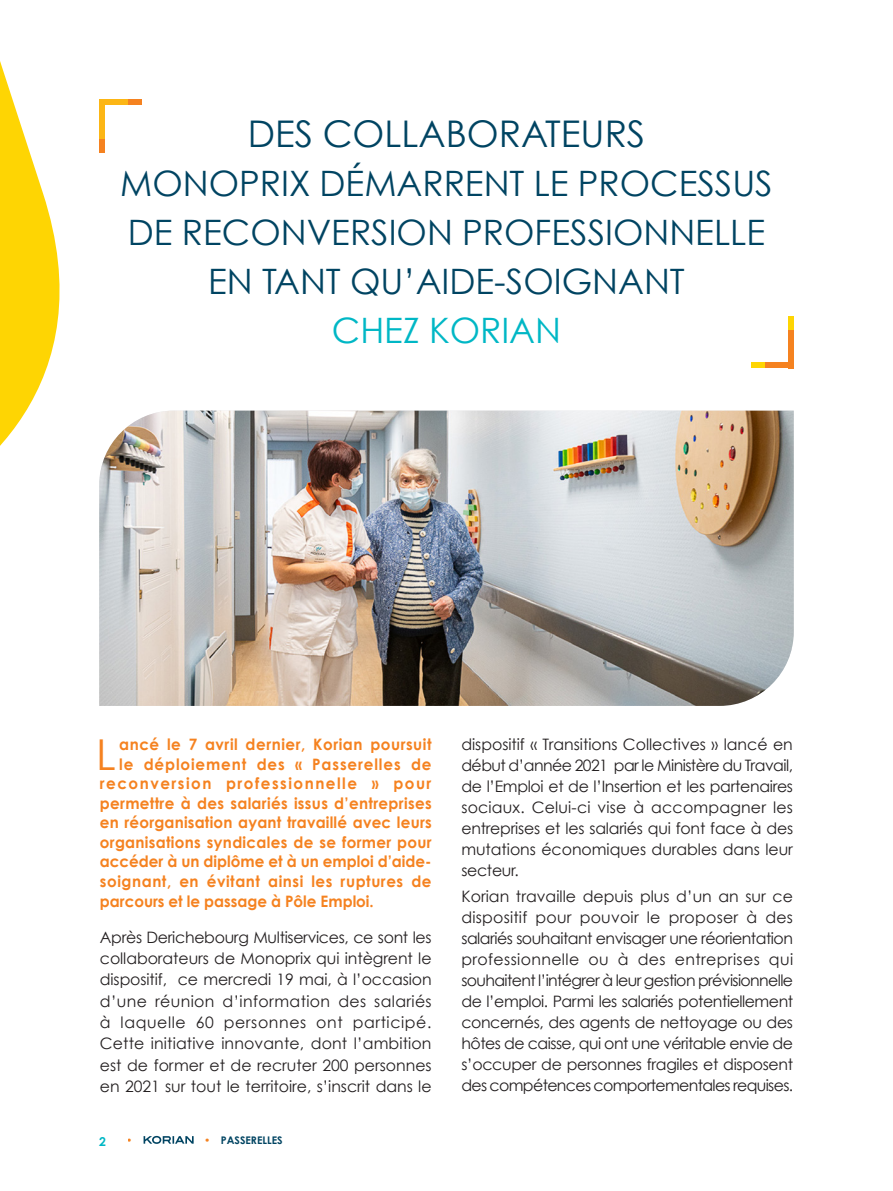
<style>
.page{position:relative;width:893px;height:1191px;background:#fff}
.page>*{position:absolute;margin:0;border:0;box-sizing:border-box;transform-origin:0 0}
.Niv4-Texte_courant{font:42.52px "Century Gothic";color:#f58220}
.titre_bleu_clair_C21{font:36.75px "Century Gothic";color:#004462}
.titre_bleu_clair_C21-2{font:35px/49px "Century Gothic";color:#004462;text-align:center}
.Niv4-Texte_courant-2{font:15.75px/21px "Century Gothic";letter-spacing:-.005em;color:#231f20;text-align:justify}
.Niv4-Texte_courant-3{font:700 15.75px "Century Gothic";letter-spacing:.02em;color:#f58220;scale:.96 1}
.Niv4-Texte_courant-4{font:700 15.75px "Century Gothic";color:#f58220;scale:.96 1}
.Niv4-Texte_courant-5{font:700 15.75px "Century Gothic";letter-spacing:.04em;color:#f58220;scale:.96 1}
.Niv4-Texte_courant-6{font:700 15.75px "Century Gothic";letter-spacing:.1em;color:#f58220;scale:.96 1}
.Niv4-Texte_courant-7{font:700 15.75px "Century Gothic";letter-spacing:.06em;color:#f58220;scale:.96 1}
.t1{font:700 12.25px "Century Gothic";color:#00b7c5}
.t2{font:700 10.5px "Century Gothic";color:#004462}
.t3{font:700 10.5px "Century Gothic";color:#f58220}
.s1{color:#00b7c5}
.s2{color:#f58220}
</style>
<div class="page">
<svg style="left:144px;top:1135px;width:50px;height:8px"></svg>
<svg style="left:0;top:61px;width:60px;height:385px;fill:#fed503"></svg>
<div style="left:99px;top:99px;width:36px;height:6px;background:#fcb615"></div>
<div style="left:99px;top:99px;width:6px;height:45px;background:#fcb615"></div>
<div style="left:99px;top:139px;width:6px;height:14px;background:#f58220"></div>
<div style="left:128px;top:99px;width:14px;height:6px;background:#f58220"></div>
<div style="left:758px;top:363px;width:36px;height:5px;background:#f58220"></div>
<div style="left:788px;top:325px;width:6px;height:43px;background:#f58220"></div>
<div style="left:788px;top:316px;width:6px;height:14px;background:#fed503"></div>
<div style="left:751px;top:363px;width:14px;height:5px;background:#fed503"></div>
<img style="left:99px;top:410px;width:695px;height:296px">
<p class="titre_bleu_clair_C21" style="left:248px;top:111px;width:399px">DES COLLABORATEURS</p>
<p class="titre_bleu_clair_C21-2" style="left:120px;top:158px;width:654px">MONOPRIX DÉMARRENT LE PROCESSUS<br>DE RECONVERSION PROFESSIONNELLE<br>EN TANT QU’AIDE-SOIGNANT<br><span class="s1">CHEZ KORIAN</span></p>
<p class="Niv4-Texte_courant" style="left:96px;top:728px;width:21px">L</p>
<p class="Niv4-Texte_courant-3" style="left:119px;top:734px;width:327px">ancé le 7 avril dernier, Korian poursuit</p>
<p class="Niv4-Texte_courant-7" style="left:119px;top:754px;width:327px">le déploiement des « Passerelles de</p>
<p class="Niv4-Texte_courant-6" style="left:100px;top:773px;width:347px">reconversion professionnelle » pour</p>
<p class="Niv4-Texte_courant-3" style="left:100px;top:793px;width:347px">permettre à des salariés issus d’entreprises</p>
<p class="Niv4-Texte_courant-3" style="left:100px;top:812px;width:347px">en réorganisation ayant travaillé avec leurs</p>
<p class="Niv4-Texte_courant-3" style="left:100px;top:832px;width:347px">organisations syndicales de se former pour</p>
<p class="Niv4-Texte_courant-4" style="left:100px;top:851px;width:347px">accéder à un diplôme et à un emploi d’aide-</p>
<p class="Niv4-Texte_courant-5" style="left:100px;top:871px;width:347px">soignant, en évitant ainsi les ruptures de</p>
<p class="Niv4-Texte_courant-4" style="left:100px;top:891px;width:287px">parcours et le passage à Pôle Emploi.</p>
<p class="Niv4-Texte_courant-2" style="left:100px;top:926px;width:333px">Après Derichebourg Multiservices, ce sont les collaborateurs de Monoprix qui intègrent le dispositif, ce mercredi 19 mai, à l’occasion d’une réunion d’information des salariés à laquelle 60 personnes ont participé.<br>Cette initiative innovante, dont l’ambition est de former et de recruter 200 personnes en 2021 sur tout le territoire, s’inscrit dans le</p>
<p class="t1" style="left:99px;top:1133px;width:8px">2</p>
<p class="t3" style="left:127px;top:1133px;width:8px">•</p>
<p class="t2" style="left:204px;top:1133px;width:80px"><span class="s2">•</span> PASSERELLES</p>
<p class="Niv4-Texte_courant-2" style="left:461px;top:734px;width:333px">dispositif « Transitions Collectives » lancé en début d’année 2021 par le Ministère du Travail, de l’Emploi et de l’Insertion et les partenaires sociaux. Celui-ci vise à accompagner les entreprises et les salariés qui font face à des mutations économiques durables dans leur secteur.</p>
<p class="Niv4-Texte_courant-2" style="left:461px;top:885px;width:333px">Korian travaille depuis plus d’un an sur ce dispositif pour pouvoir le proposer à des salariés souhaitant envisager une réorientation professionnelle ou à des entreprises qui souhaitent l’intégrer à leur gestion prévisionnelle de l’emploi. Parmi les salariés potentiellement concernés, des agents de nettoyage ou des hôtes de caisse, qui ont une véritable envie de s’occuper de personnes fragiles et disposent des compétences comportementales requises.</p>
</div>
